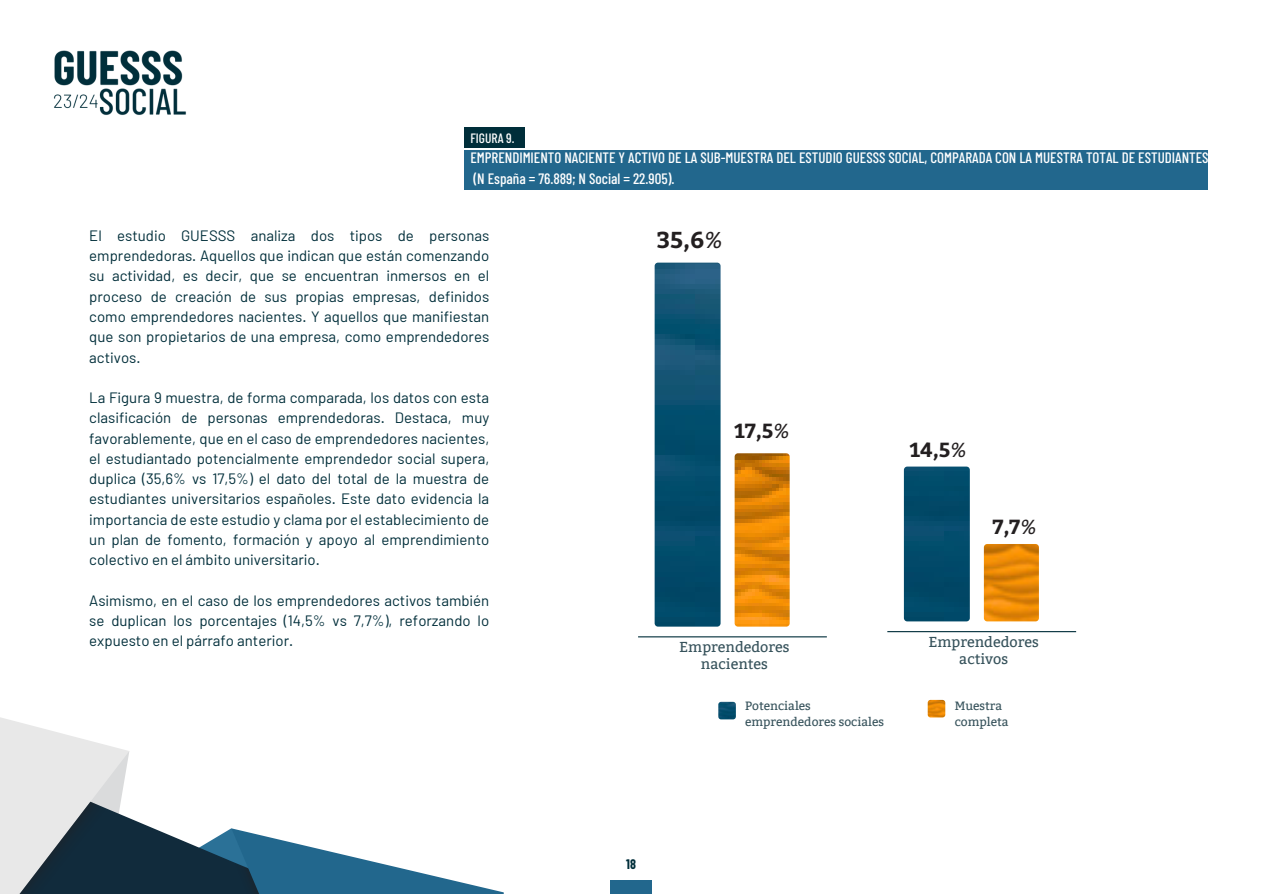
<style>
.page{position:relative;width:1263px;height:894px;background:#fff}
.page>*{position:absolute;margin:0;border:0;box-sizing:border-box;transform-origin:0 0}
.t1{font:700 22.95px "Bitter";color:#231f20}
.t2{font:700 20.25px "Bitter";color:#231f20}
.t3{font:15px/20.2px "Barlow";color:#002e3a;text-align:justify}
.t4{font:500 15px/20.2px "Barlow Condensed";color:#fff}
.t5{font:14.4px/17.1px "Bitter";color:#36525b;text-align:center}
.t6{font:500 13.5px "Barlow Condensed";color:#fff}
.t7{font:700 13.5px "Barlow Condensed";color:#002e3a}
.t8{font:12px/16.5px "Bitter";color:#36525b}
.s1{font-weight:400;font-style:italic}
</style>
<div class="page">
<div style="left:611px;top:880px;width:41px;height:13px;background:#22678d"></div>
<div style="left:465px;top:128px;width:60px;height:21px;background:#002e3a"></div>
<div style="left:465px;top:149px;width:743px;height:42px;background:#22678d"></div>
<hr style="left:465px;top:149px;width:60px;height:1px;background:#fff">
<hr style="left:525px;top:149px;width:683px;height:1px;background:#fff">
<hr style="left:465px;top:190px;width:60px;height:1px;background:#fff">
<hr style="left:525px;top:190px;width:683px;height:1px;background:#fff">
<img style="left:53px;top:50px;width:133px;height:65px">
<img style="left:928px;top:699px;width:17px;height:18px;border-radius:3px">
<img style="left:718px;top:701px;width:18px;height:18px;border-radius:3px">
<img style="left:655px;top:262px;width:66px;height:364px;border-radius:3px">
<img style="left:735px;top:453px;width:55px;height:173px;border-radius:3px">
<hr style="left:638px;top:636px;width:189px;height:1px;background:#002e3a">
<img style="left:904px;top:466px;width:66px;height:155px">
<img style="left:984px;top:544px;width:55px;height:77px;border-radius:3px">
<hr style="left:887px;top:631px;width:189px;height:1px;background:#002e3a">
<svg style="left:0;top:717px;width:504px;height:176px"></svg>
<h4 class="t6" style="left:470px;top:130px;width:46px">FIGURA 9.</h4>
<h4 class="t4" style="left:470px;top:147px;width:743px">EMPRENDIMIENTO NACIENTE Y ACTIVO DE LA SUB-MUESTRA DEL ESTUDIO GUESSS SOCIAL, COMPARADA CON LA MUESTRA TOTAL DE ESTUDIANTES. (N España = 76.889; N Social = 22.905).</h4>
<h4 class="t3" style="left:89px;top:225px;width:401px">El estudio GUESSS analiza dos tipos de personas emprendedoras. Aquellos que indican que están comenzando su actividad, es decir, que se encuentran inmersos en el proceso de creación de sus propias empresas, definidos como emprendedores nacientes. Y aquellos que manifiestan que son propietarios de una empresa, como emprendedores activos.</h4>
<h1 class="t3" style="left:89px;top:387px;width:401px">La Figura 9 muestra, de forma comparada, los datos con esta clasificación de personas emprendedoras. Destaca, muy favorablemente, que en el caso de emprendedores nacientes, el estudiantado potencialmente emprendedor social supera, duplica (35,6% vs 17,5%) el dato del total de la muestra de estudiantes universitarios españoles. Este dato evidencia la importancia de este estudio y clama por el establecimiento de un plan de fomento, formación y apoyo al emprendimiento colectivo en el ámbito universitario.</h1>
<p class="t3" style="left:89px;top:589px;width:401px">Asimismo, en el caso de los emprendedores activos también se duplican los porcentajes (14,5% vs 7,7%), reforzando lo expuesto en el párrafo anterior.</p>
<h4 class="t1" style="left:657px;top:223px;width:68px">35,6<span class="s1">%</span></h4>
<p class="t2" style="left:734px;top:415px;width:57px">17,5<span class="s1">%</span></p>
<p class="t5" style="left:679px;top:638px;width:112px">Emprendedores nacientes</p>
<h4 class="t2" style="left:909px;top:435px;width:59px">14,5<span class="s1">%</span></h4>
<p class="t2" style="left:993px;top:512px;width:46px">7,7<span class="s1">%</span></p>
<h2 class="t5" style="left:928px;top:633px;width:112px">Emprendedores activos</h2>
<h2 class="t8" style="left:745px;top:697px;width:140px">Potenciales emprendedores sociales</h2>
<p class="t8" style="left:955px;top:697px;width:55px">Muestra completa</p>
<h4 class="t7" style="left:626px;top:855px;width:11px">18</h4>
</div>
